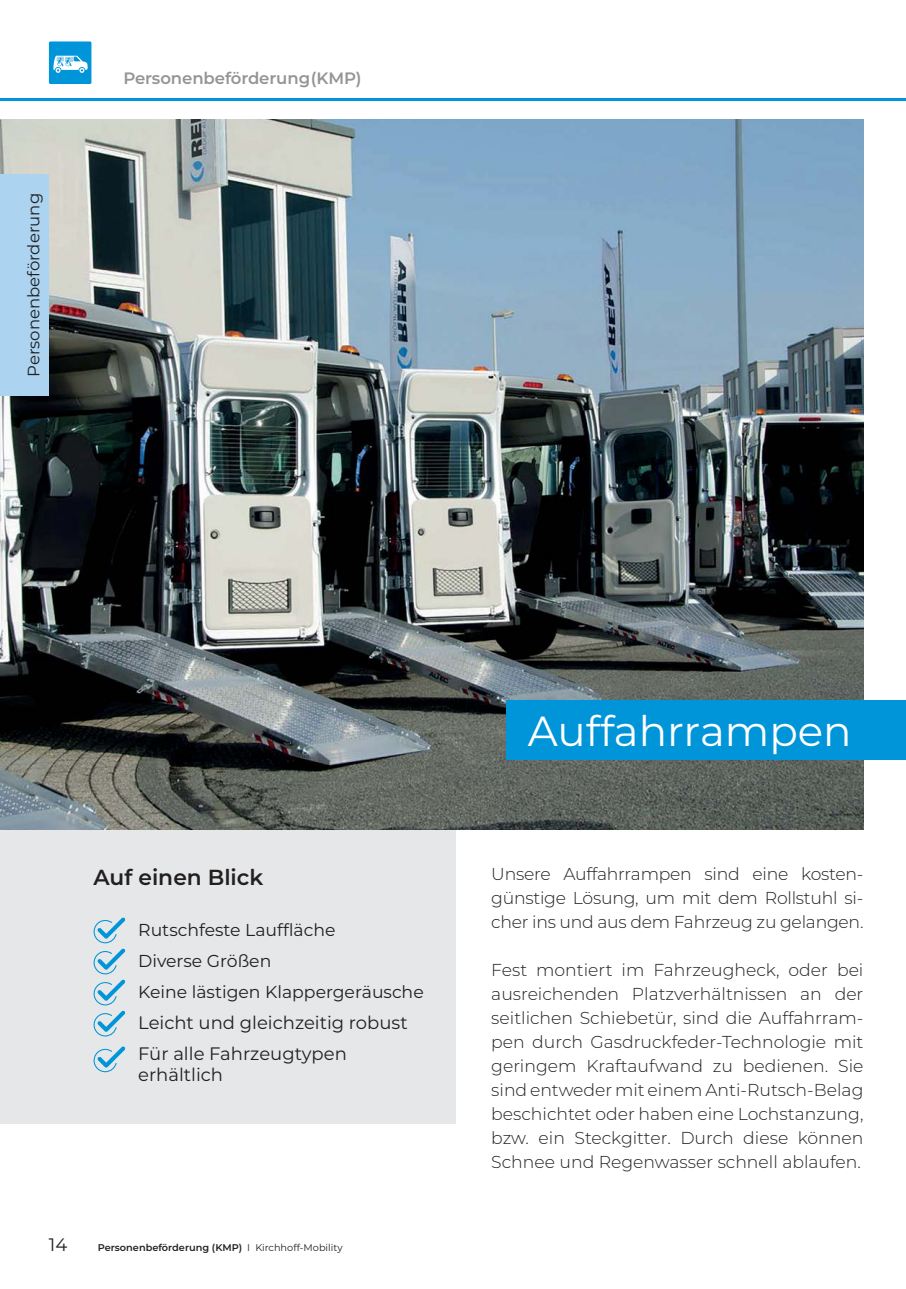
<style>
.page{position:relative;width:906px;height:1289px;background:#fff}
.page>*{position:absolute;margin:0;border:0;box-sizing:border-box;transform-origin:0 0}
.t1{font:42px "Montserrat";color:#fff}
.t2{font:600 21.75px "Montserrat";color:#221f1f}
.t3{font:18px/31px "Montserrat";color:#221f1f}
.t4{font:300 17.25px/24px "Montserrat";letter-spacing:-.015em;color:#221f1f;text-align:justify}
.t5{font:17.25px/31px "Montserrat";color:#221f1f}
.t6{font:600 16.5px "Montserrat";letter-spacing:-.005em;color:#939597}
.t7{font:16.5px "Montserrat";color:#221f1f}
.t8{font:600 9.75px "Montserrat";color:#221f1f}
.s1{font-weight:400}
</style>
<div class="page">
<div style="left:0;top:702px;width:455px;height:421px;background:#e6e7e8"></div>
<img style="left:0;top:119px;width:863px;height:710px">
<hr style="left:0;top:98px;width:906px;height:3px;background:#0095d9">
<div style="left:49px;top:41px;width:42px;height:43px;background:#0095d9;border-radius:2px"></div>
<svg style="left:53px;top:56px;width:35px;height:17px"></svg>
<div style="left:506px;top:699px;width:400px;height:60px;background:#0095d9"></div>
<svg style="left:94px;top:917px;width:31px;height:119px"></svg>
<svg style="left:94px;top:1046px;width:31px;height:26px"></svg>
<div style="left:0;top:174px;width:49px;height:221px;background:#acd4f1"></div>
<p class="t7" style="left:27px;top:377px;width:185px;rotate:-90deg">Personenbeförderung</p>
<p class="t6" style="left:123px;top:71px;width:240px">Personenbeförderung (KMP)</p>
<p class="t2" style="left:94px;top:867px;width:171px">Auf einen Blick</p>
<p class="t5" style="left:138px;top:915px;width:287px">Rutschfeste Lauffläche<br>Diverse Größen<br>Keine lästigen Klappergeräusche</p>
<p class="t3" style="left:138px;top:1008px;width:271px">Leicht und gleichzeitig robust<br>Für alle Fahrzeugtypen</p>
<p class="t3" style="left:138px;top:1060px;width:86px">erhältlich</p>
<p class="t3" style="left:49px;top:1230px;width:20px">14</p>
<p class="t8" style="left:98px;top:1243px;width:246px">Personenbeförderung (KMP) <span class="s1">I Kirchhoff-Mobility</span></p>
<h1 class="t1" style="left:528px;top:714px;width:325px">Auffahrrampen</h1>
<p class="t4" style="left:491px;top:862px;width:374px">Unsere Auffahrrampen sind eine kosten&shy;günstige Lösung, um mit dem Rollstuhl si&shy;cher ins und aus dem Fahrzeug zu gelangen.</p>
<p class="t4" style="left:491px;top:958px;width:374px">Fest montiert im Fahrzeugheck, oder bei ausreichenden Platzverhältnissen an der seitlichen Schiebetür, sind die Auffahrram&shy;pen durch Gasdruckfeder-Technologie mit geringem Kraftaufwand zu bedienen. Sie sind entweder mit einem Anti-Rutsch-Belag beschichtet oder haben eine Lochstanzung, bzw. ein Steckgitter. Durch diese können Schnee und Regenwasser schnell ablaufen.</p>
</div>
